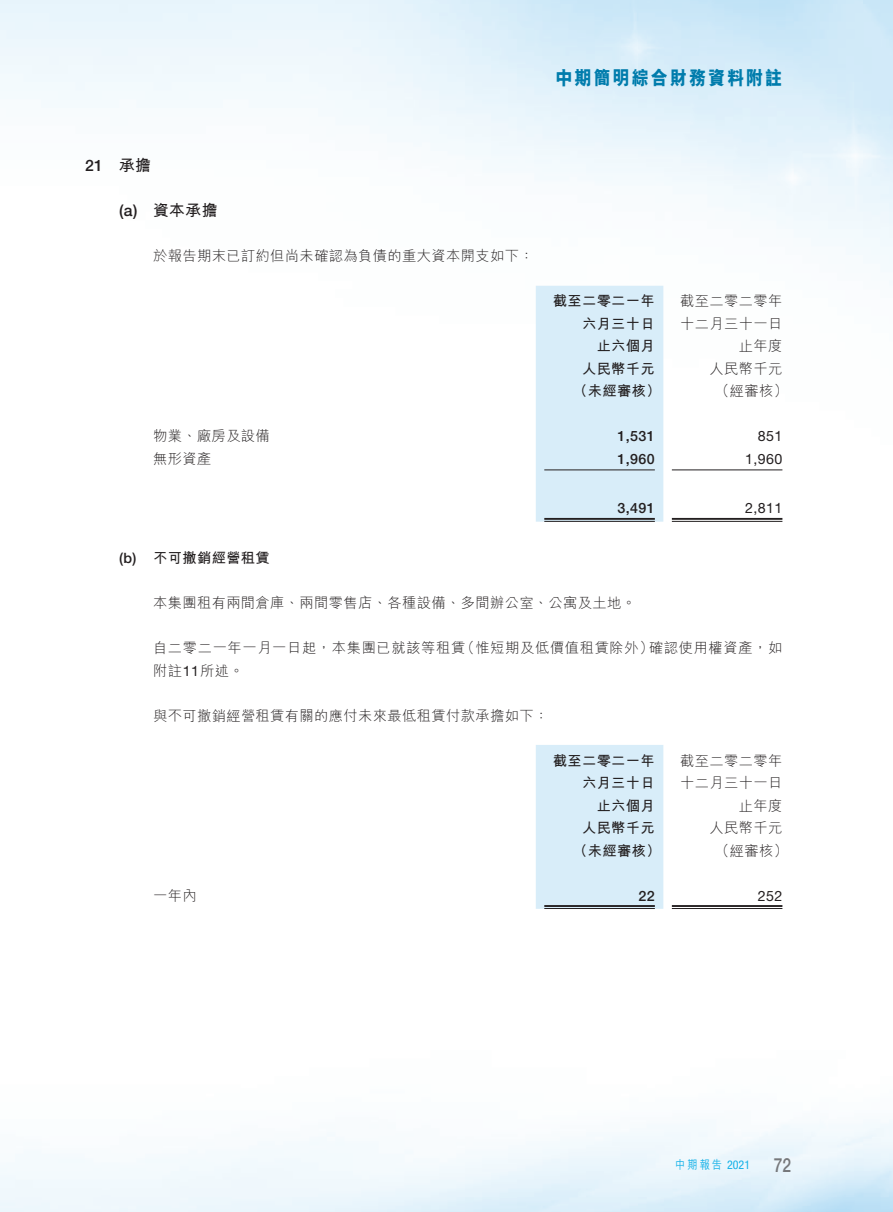
<style>
.page{position:relative;width:893px;height:1212px;background:#fff}
.page>*{position:absolute;margin:0;border:0;box-sizing:border-box;transform-origin:0 0}
.t1{font:800 19.5px "M Hei HK";letter-spacing:.11em;color:#007cac;scale:.88 1}
.t2{font:500 19.5px "Helvetica Neue LT Std";color:#76787b;scale:.8 1}
.t3{font:700 15.75px "M Hei HK";letter-spacing:.03em;color:#231f20}
.t4{font:500 15.75px "Helvetica Neue LT Std";color:#231f20}
.t5{font:300 14.25px/22.5px "M Hei HK";letter-spacing:.03em;color:#231f20;text-align:right}
.t6{font:700 14.25px/22.5px "M Hei HK";letter-spacing:.03em;color:#231f20;text-align:right}
.t7{font:500 14.25px "Helvetica Neue LT Std";letter-spacing:.03em;color:#231f20}
.t8{font:14.25px "Helvetica Neue LT Std";letter-spacing:.03em;color:#231f20}
.t9{font:500 12px "M Hei HK";color:#13b1e8;scale:.85 1}
.s1{font-family:"Helvetica Neue LT Std";font-weight:400}
.s2{font-family:"Helvetica Neue LT Std";font-weight:400;font-stretch:condensed}
</style>
<div class="page">
<div style="left:536px;top:286px;width:127px;height:236px;background:#d8edf9"></div>
<hr style="left:544px;top:469px;width:111px;height:1px;background:#231f20">
<hr style="left:672px;top:469px;width:110px;height:1px;background:#231f20">
<hr style="left:544px;top:518px;width:111px;height:2px;background:#231f20">
<hr style="left:544px;top:521px;width:111px;height:1px;background:#231f20">
<hr style="left:672px;top:518px;width:110px;height:2px;background:#231f20">
<hr style="left:672px;top:521px;width:110px;height:1px;background:#231f20">
<div style="left:536px;top:745px;width:127px;height:164px;background:#d8edf9"></div>
<hr style="left:544px;top:905px;width:111px;height:2px;background:#231f20">
<hr style="left:544px;top:908px;width:111px;height:1px;background:#231f20">
<hr style="left:672px;top:905px;width:110px;height:2px;background:#231f20">
<hr style="left:672px;top:908px;width:110px;height:1px;background:#231f20">
<h1 class="t1" style="left:555px;top:65px;width:259px">中期簡明綜合財務資料附註</h1>
<p class="t4" style="left:85px;top:156px;width:19px">21</p>
<p class="t3" style="left:119px;top:154px;width:33px">承擔</p>
<p class="t4" style="left:119px;top:201px;width:20px">a( )</p>
<p class="t7" style="left:119px;top:549px;width:19px">b( )</p>
<p class="t3" style="left:153px;top:199px;width:66px">資本承擔</p>
<p class="t5" style="left:153px;top:244px;width:382px">於報告期末已訂約但尚未確認為負債的重大資本開支如下：</p>
<p class="t5" style="left:153px;top:424px;width:118px">物業、廠房及設備</p>
<p class="t5" style="left:153px;top:447px;width:60px">無形資產</p>
<p class="t6" style="left:153px;top:545px;width:118px">不可撤銷經營租賃</p>
<p class="t6" style="left:553px;top:289px;width:104px">截至二零二一年六月三十日<br>止六個月</p>
<p class="t5" style="left:680px;top:289px;width:104px">截至二零二零年十二月三十一日止年度<br>人民幣千元</p>
<p class="t6" style="left:582px;top:356px;width:74px">人民幣千元</p>
<p class="t6" style="left:573px;top:379px;width:89px">（未經審核）</p>
<p class="t5" style="left:715px;top:379px;width:74px">（經審核(</p>
<p class="t7" style="left:618px;top:428px;width:39px">1,531</p>
<p class="t8" style="left:758px;top:428px;width:26px">851</p>
<p class="t7" style="left:618px;top:450px;width:39px">1,960</p>
<p class="t8" style="left:745px;top:450px;width:39px">1,960</p>
<p class="t7" style="left:618px;top:500px;width:39px">3,491</p>
<p class="t8" style="left:745px;top:500px;width:39px">2,811</p>
<p class="t5" style="left:153px;top:591px;width:485px">本集團租有兩間倉庫、兩間零售店、各種設備、多間辦公室、公寓及土地。</p>
<p class="t5" style="left:461px;top:636px;width:195px">（惟短期及低價值租賃除外）</p>
<p class="t5" style="left:649px;top:636px;width:135px">確認使用權資產，如</p>
<p class="t5" style="left:153px;top:636px;width:314px;text-align:left">自二零二一年一月一日起，本集團已就該等租賃附註<span class="s1">11</span>所述。</p>
<p class="t5" style="left:153px;top:703px;width:397px">與不可撤銷經營租賃有關的應付未來最低租賃付款承擔如下：</p>
<p class="t6" style="left:553px;top:748px;width:104px">截至二零二一年六月三十日<br>止六個月</p>
<p class="t5" style="left:680px;top:748px;width:104px">截至二零二零年十二月三十一日止年度<br>人民幣千元</p>
<p class="t6" style="left:582px;top:815px;width:74px">人民幣千元</p>
<p class="t5" style="left:153px;top:883px;width:45px">一年內</p>
<p class="t6" style="left:573px;top:838px;width:89px">（未經審核）</p>
<p class="t7" style="left:639px;top:887px;width:18px">22</p>
<p class="t5" style="left:715px;top:838px;width:74px">（經審核(</p>
<p class="t8" style="left:758px;top:887px;width:26px">252</p>
<p class="t9" style="left:675px;top:1156px;width:90px">中期報告 <span class="s2">2021</span></p>
<h1 class="t2" style="left:774px;top:1153px;width:23px">72</h1>
</div>
